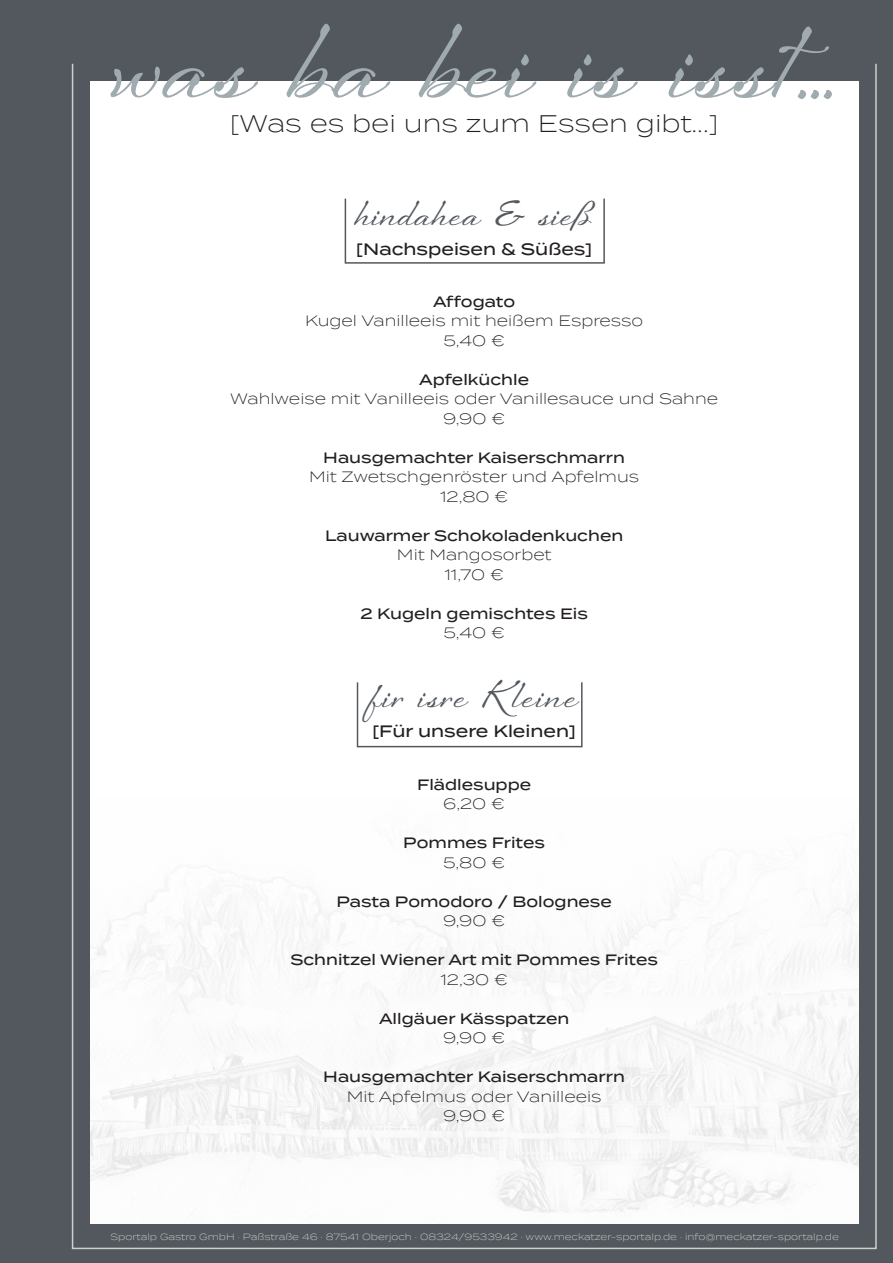
<style>
.page{position:relative;width:893px;height:1263px;background:#fff}
.page>*{position:absolute;margin:0;border:0;box-sizing:border-box;transform-origin:0 0}
.t1{font:700 112.5px "Sheila";letter-spacing:.025em;color:#a0abaf}
.t2{font:700 37.5px "Sheila";letter-spacing:.025em;color:#53595f}
.t3{font:700 37.5px "Sheila";letter-spacing:.045em;color:#53595f}
.t4{font:300 24px "Termina";color:#231f20}
.t5{font:500 16.5px "Termina";color:#231f20}
.t6{font:500 15px "Termina";color:#231f20}
.t7{font:300 15px/19.5px "Termina";color:#231f20;text-align:center}
.t8{font:300 9px "Termina";color:#cfd0ce}
</style>
<div class="page">
<img style="left:89px;top:790px;width:770px;height:435px">
<div style="left:0;top:0;width:89px;height:1263px;background:#53585e"></div>
<div style="left:859px;top:0;width:34px;height:1263px;background:#53585e"></div>
<div style="left:0;top:0;width:893px;height:81px;background:#53585e"></div>
<div style="left:0;top:1225px;width:893px;height:38px;background:#53585e"></div>
<div style="left:345px;top:198px;width:260px;height:66px;border:2px solid #53585e"></div>
<div style="left:357px;top:681px;width:226px;height:66px;border:2px solid #53585e"></div>
<h1 class="t1" style="left:115px;top:-8px;width:722px">was ba bei is isst…</h1>
<h3 class="t4" style="left:229px;top:107px;width:491px">[Was es bei uns zum Essen gibt...]</h3>
<h2 class="t2" style="left:356px;top:190px;width:237px">hindahea &amp; sieß</h2>
<p class="t5" style="left:356px;top:237px;width:238px">[Nachspeisen &amp; Süßes]</p>
<p class="t6" style="left:433px;top:290px;width:84px">Affogato</p>
<p class="t7" style="left:305px;top:310px;width:340px">Kugel Vanilleeis mit heißem Espresso<br>5,40 €</p>
<p class="t6" style="left:419px;top:368px;width:111px">Apfelküchle</p>
<p class="t7" style="left:230px;top:388px;width:490px">Wahlweise mit Vanilleeis oder Vanillesauce und Sahne<br>9,90 €</p>
<p class="t6" style="left:323px;top:446px;width:303px">Hausgemachter Kaiserschmarrn</p>
<p class="t7" style="left:309px;top:466px;width:331px">Mit Zwetschgenröster und Apfelmus<br>12,80 €</p>
<p class="t6" style="left:325px;top:524px;width:300px">Lauwarmer Schokoladenkuchen</p>
<p class="t7" style="left:397px;top:544px;width:156px">Mit Mangosorbet<br>11,70 €</p>
<p class="t6" style="left:360px;top:602px;width:229px">2 Kugeln gemischtes Eis</p>
<p class="t7" style="left:443px;top:622px;width:63px">5,40 €</p>
<h2 class="t3" style="left:370px;top:672px;width:209px">fir isre Kleine</h2>
<p class="t5" style="left:372px;top:719px;width:206px">[Für unsere Kleinen]</p>
<p class="t6" style="left:417px;top:773px;width:116px">Flädlesuppe</p>
<p class="t7" style="left:443px;top:793px;width:63px">6,20 €</p>
<p class="t6" style="left:403px;top:832px;width:143px">Pommes Frites</p>
<p class="t7" style="left:443px;top:852px;width:64px">5,80 €</p>
<p class="t6" style="left:336px;top:890px;width:277px">Pasta Pomodoro / Bolognese</p>
<p class="t7" style="left:443px;top:910px;width:64px">9,90 €</p>
<p class="t6" style="left:290px;top:949px;width:369px">Schnitzel Wiener Art mit Pommes Frites</p>
<p class="t7" style="left:440px;top:969px;width:69px">12,30 €</p>
<p class="t6" style="left:379px;top:1007px;width:192px">Allgäuer Kässpatzen</p>
<p class="t7" style="left:443px;top:1027px;width:64px">9,90 €</p>
<p class="t6" style="left:323px;top:1066px;width:303px">Hausgemachter Kaiserschmarrn</p>
<p class="t7" style="left:347px;top:1086px;width:256px">Mit Apfelmus oder Vanilleeis<br>9,90 €</p>
<p class="t8" style="left:110px;top:1230px;width:730px">Sportalp Gastro GmbH · Paßstraße 46 · 87541 Oberjoch · 08324/9533942 · www.meckatzer-sportalp.de · info@meckatzer-sportalp.de</p>
</div>
